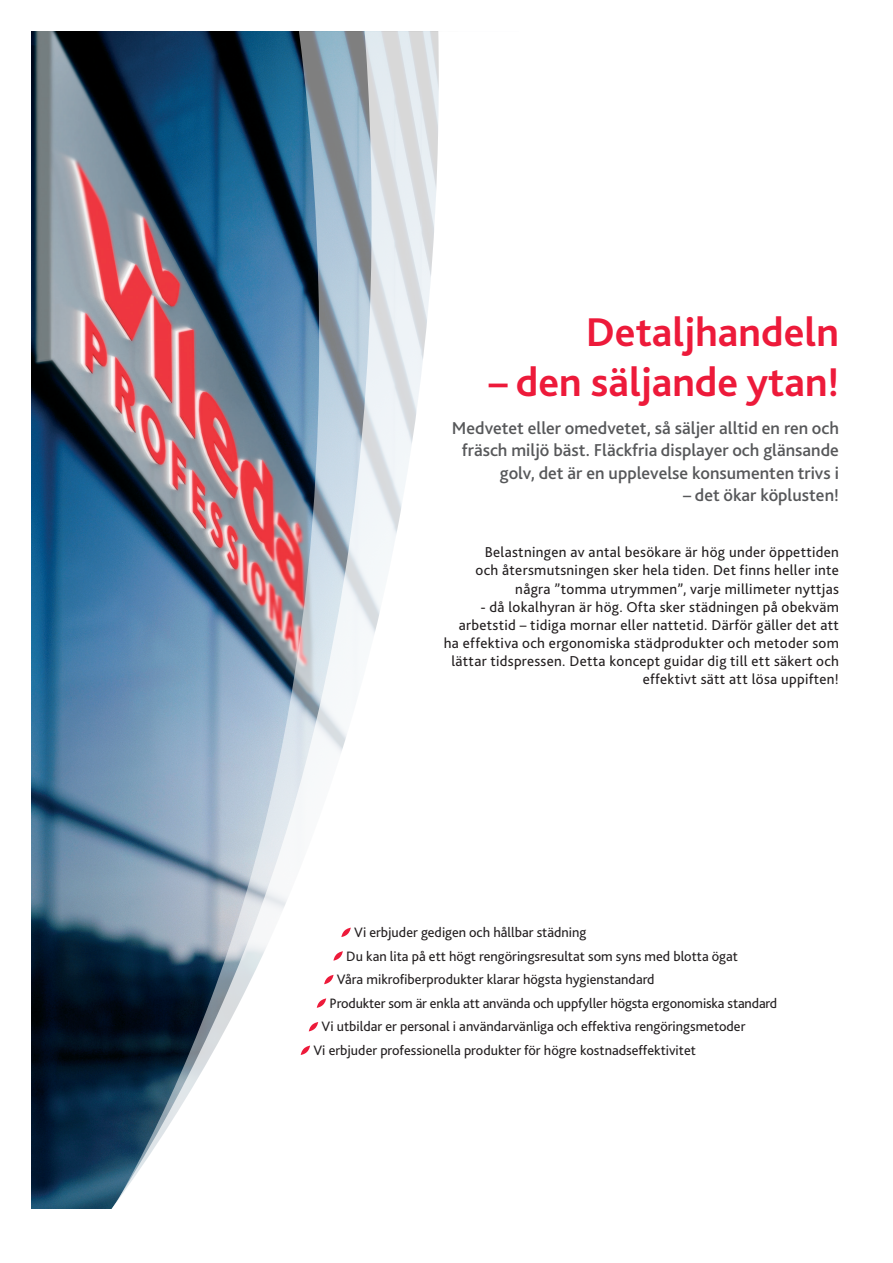
<style>
.page{position:relative;width:893px;height:1263px;background:#fff}
.page>*{position:absolute;margin:0;border:0;box-sizing:border-box;transform-origin:0 0}
.t1{font:700 42px "Bliss 2";color:#ed1a3a}
.t2{font:500 18px/22.5px "Bliss 2";color:#57585a;text-align:right}
.Copy{font:15px/18px "Bliss 2";letter-spacing:.02em;color:#231f20;text-align:right}
.Bullet_wings{font:14.25px "Bliss 2";color:#231f20}
</style>
<div class="page">
<img style="left:31px;top:31px;width:58px;height:1178px">
<svg style="left:89px;top:31px;width:350px;height:1178px"></svg>
<svg style="left:341px;top:928px;width:10px;height:9px"></svg>
<svg style="left:301px;top:1045px;width:9px;height:10px"></svg>
<svg style="left:333px;top:951px;width:10px;height:10px"></svg>
<svg style="left:324px;top:975px;width:10px;height:9px"></svg>
<svg style="left:317px;top:998px;width:9px;height:10px"></svg>
<svg style="left:309px;top:1022px;width:9px;height:9px"></svg>
<p class="t1" style="left:586px;top:306px;width:255px">Detaljhandeln</p>
<p class="t1" style="left:489px;top:356px;width:352px">– den säljande ytan!</p>
<p class="t2" style="left:452px;top:416px;width:389px">Medvetet eller omedvetet, så säljer alltid en ren och fräsch miljö bäst. Fläckfria displayer och glänsande golv, det är en upplevelse konsumenten trivs i</p>
<p class="t2" style="left:683px;top:484px;width:157px">– det ökar köplusten!</p>
<p class="Copy" style="left:475px;top:543px;width:365px">Belastningen av antal besökare är hög under öppettiden och återsmutsningen sker hela tiden. Det finns heller inte några ”tomma utrymmen”, varje millimeter nyttjas</p>
<p class="Copy" style="left:444px;top:597px;width:397px">- då lokalhyran är hög. Ofta sker städningen på obekväm arbetstid – tidiga mornar eller nattetid. Därför gäller det att ha effektiva och ergonomiska städprodukter och metoder som lättar tidspressen. Detta koncept guidar dig till ett säkert och effektivt sätt att lösa uppiften!</p>
<p class="Bullet_wings" style="left:354px;top:923px;width:234px">Vi erbjuder gedigen och hållbar städning</p>
<p class="Bullet_wings" style="left:346px;top:947px;width:393px">Du kan lita på ett högt rengöringsresultat som syns med blotta ögat</p>
<p class="Bullet_wings" style="left:337px;top:971px;width:319px">Våra mikrofiberprodukter klarar högsta hygienstandard</p>
<p class="Bullet_wings" style="left:330px;top:994px;width:449px">Produkter som är enkla att använda och uppfyller högsta ergonomiska standard</p>
<p class="Bullet_wings" style="left:322px;top:1018px;width:425px">Vi utbildar er personal i användarvänliga och effektiva rengöringsmetoder</p>
<p class="Bullet_wings" style="left:313px;top:1041px;width:384px">Vi erbjuder professionella produkter för högre kostnadseffektivitet</p>
</div>
